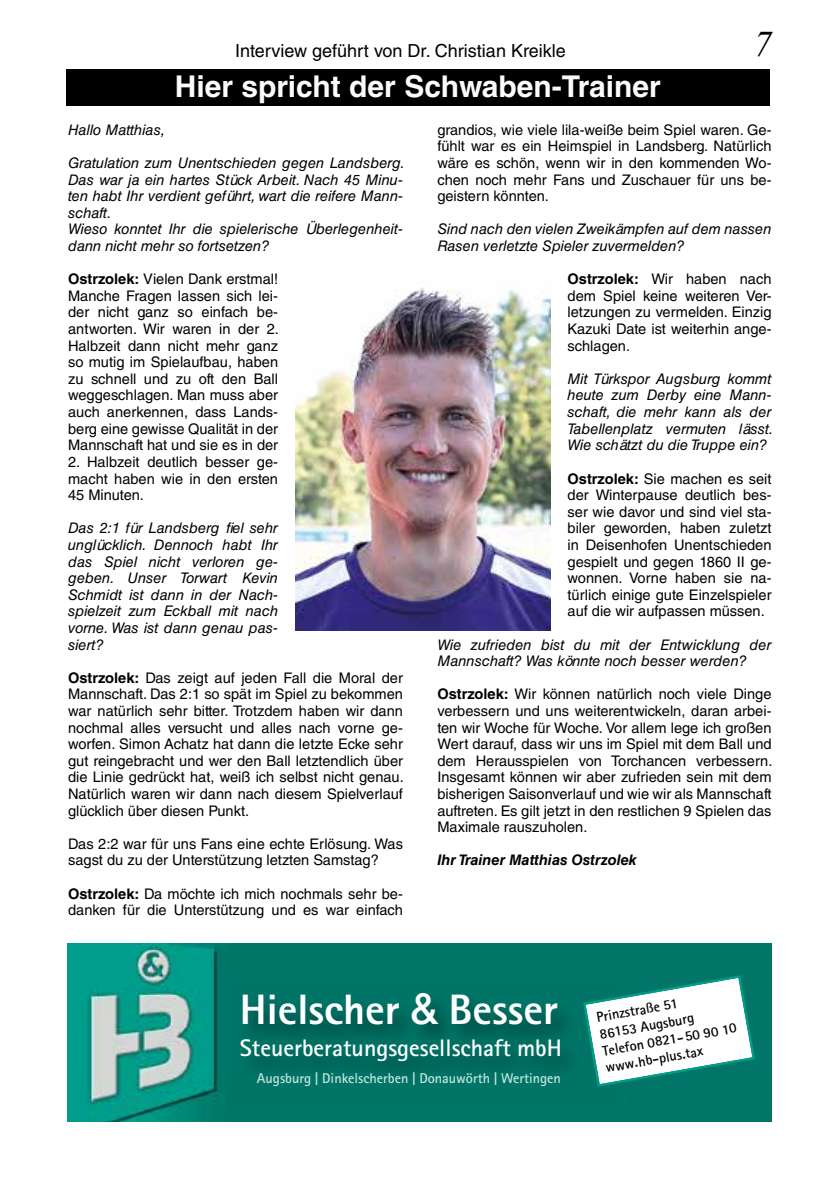
<style>
.page{position:relative;width:840px;height:1191px;background:#fff}
.page>*{position:absolute;margin:0;border:0;box-sizing:border-box;transform-origin:0 0}
.t1{font:800 42.6px "Rotis Sans Serif";color:#fff}
.t2{font:italic 36px "Times New Roman";color:#000}
.t3{font:700 30px "Helvetica LT Std";color:#fbfbfb}
.t4{font:700 24px "Rotis Sans Serif";color:#fff}
.t5{font:18px "Helvetica LT Std";color:#000}
.t6{font:14.6px/16.6px "Helvetica LT Std";color:#000;text-align:justify}
.t7{font:italic 14.6px/16.6px "Helvetica LT Std";color:#000}
.t8{font:italic 700 14.6px "Helvetica LT Std";color:#000}
.t9{font:700 14.2px/17px "Rotis Sans Serif";color:#000}
.t10{font:700 14.2px "Rotis Sans Serif";color:#c3e3de}
.s1{font-weight:700}
.s2{font-family:"Helvetica Neue";font-weight:500}
</style>
<div class="page">
<div style="left:66px;top:70px;width:703px;height:36px;background:#000"></div>
<img style="left:295px;top:287px;width:255px;height:343px">
<img style="left:67px;top:944px;width:703px;height:177px">
<img style="left:226px;top:978px;width:399px;height:131px">
<svg style="left:581px;top:974px;width:175px;height:114px"></svg>
<p class="t5" style="left:235px;top:40px;width:332px">Interview geführt von Dr. Christian Kreikle</p>
<h3 class="t3" style="left:175px;top:68px;width:487px">Hier spricht der Schwaben-Trainer</h3>
<h2 class="t2" style="left:753px;top:19px;width:19px">7</h2>
<p class="t7" style="left:68px;top:121px;width:98px">Hallo Matthias,</p>
<p class="t7" style="left:68px;top:154px;width:338px">Gratulation zum Unentschieden gegen Landsberg.<br>Das war ja ein hartes Stück Arbeit. Nach 45 Minu&shy;ten habt Ihr verdient geführt, wart die reifere Mann&shy;schaft.<br>Wieso konntet Ihr die spielerische Überlegenheit&shy;dann nicht mehr so fortsetzen?</p>
<p class="t6" style="left:68px;top:271px;width:212px"><span class="s1">Ostrzolek:</span> Vielen Dank erstmal!<br>Manche Fragen lassen sich lei&shy;der nicht ganz so einfach be&shy;antworten. Wir waren in der 2.<br>Halbzeit dann nicht mehr ganz so mutig im Spielaufbau, haben zu schnell und zu oft den Ball weggeschlagen. Man muss aber auch anerkennen, dass Lands&shy;berg eine gewisse Qualität in der Mannschaft hat und sie es in der</p>
<p class="t6" style="left:68px;top:453px;width:211px">2. Halbzeit deutlich besser ge&shy;macht haben wie in den ersten 45 Minuten.</p>
<p class="t7" style="left:68px;top:520px;width:211px;text-align:justify">Das 2:1 für Landsberg fiel sehr unglücklich. Dennoch habt Ihr das Spiel nicht verloren ge&shy;geben. Unser Torwart Kevin Schmidt ist dann in der Nach&shy;spielzeit zum Eckball mit nach vorne. Was ist dann genau pas&shy;siert?</p>
<p class="t6" style="left:68px;top:669px;width:337px"><span class="s1">Ostrzolek:</span> Das zeigt auf jeden Fall die Moral der Mannschaft. Das 2:1 so spät im Spiel zu bekommen war natürlich sehr bitter. Trotzdem haben wir dann nochmal alles versucht und alles nach vorne ge&shy;worfen. Simon Achatz hat dann die letzte Ecke sehr gut reingebracht und wer den Ball letztendlich über die Linie gedrückt hat, weiß ich selbst nicht genau.<br>Natürlich waren wir dann nach diesem Spielverlauf glücklich über diesen Punkt.</p>
<p class="t6" style="left:68px;top:835px;width:336px">Das 2:2 war für uns Fans eine echte Erlösung. Was sagst du zu der Unterstützung letzten Samstag?</p>
<p class="t6" style="left:68px;top:885px;width:336px"><span class="s1">Ostrzolek:</span> Da möchte ich mich nochmals sehr be&shy;danken für die Unterstützung und es war einfach</p>
<p class="t6" style="left:437px;top:121px;width:335px">grandios, wie viele lila-weiße beim Spiel waren. Ge&shy;fühlt war es ein Heimspiel in Landsberg. Natürlich wäre es schön, wenn wir in den kommenden Wo&shy;chen noch mehr Fans und Zuschauer für uns be&shy;geistern könnten.</p>
<p class="t7" style="left:437px;top:221px;width:335px">Sind nach den vielen Zweikämpfen auf dem nassen<br>Rasen verletzte Spieler zuvermelden?</p>
<p class="t6" style="left:567px;top:271px;width:205px"><span class="s1">Ostrzolek:</span> Wir haben nach dem Spiel keine weiteren Ver&shy;letzungen zu vermelden. Einzig Kazuki Date ist weiterhin ange&shy;schlagen.</p>
<p class="t7" style="left:567px;top:370px;width:207px">Mit Türkspor Augsburg kommt heute zum Derby eine Mann&shy;schaft, die mehr kann als der<br>Tabellenplatz vermuten lässt.<br>Wie schätzt du die Truppe ein?</p>
<p class="t6" style="left:567px;top:470px;width:205px"><span class="s1">Ostrzolek:</span> Sie machen es seit der Winterpause deutlich bes&shy;ser wie davor und sind viel sta&shy;biler geworden, haben zuletzt in Deisenhofen Unentschieden gespielt und gegen 1860 II ge&shy;wonnen. Vorne haben sie na&shy;türlich einige gute Einzelspieler auf die wir aufpassen müssen.</p>
<p class="t7" style="left:437px;top:636px;width:335px">Wie zufrieden bist du mit der Entwicklung der<br>Mannschaft? Was könnte noch besser werden?</p>
<p class="t6" style="left:437px;top:686px;width:336px"><span class="s1">Ostrzolek:</span> Wir können natürlich noch viele Dinge verbessern und uns weiterentwickeln, daran arbei&shy;ten wir Woche für Woche. Vor allem lege ich großen Wert darauf, dass wir uns im Spiel mit dem Ball und dem Herausspielen von Torchancen verbessern.<br>Insgesamt können wir aber zufrieden sein mit dem bisherigen Saisonverlauf und wie wir als Mannschaft auftreten. Es gilt jetzt in den restlichen 9 Spielen das Maximale rauszuholen.</p>
<p class="t8" style="left:437px;top:851px;width:201px">Ihr Trainer Matthias Ostrzolek</p>
<h1 class="t1" style="left:240px;top:983px;width:319px">Hielscher <span class="s2">&amp;</span> Besser</h1>
<h3 class="t4" style="left:240px;top:1033px;width:323px">Steuerberatungsgesellschaft mbH</h3>
<p class="t10" style="left:257px;top:1069px;width:305px">Augsburg | Dinkelscherben | Donauwörth | Wertingen</p>
<p class="t9" style="left:595px;top:1008px;width:137px;rotate:-10deg">Prinzstraße 51<br>86153 Augsburg<br>Telefon 0821-50 90 10 www.hb-plus.tax</p>
</div>
